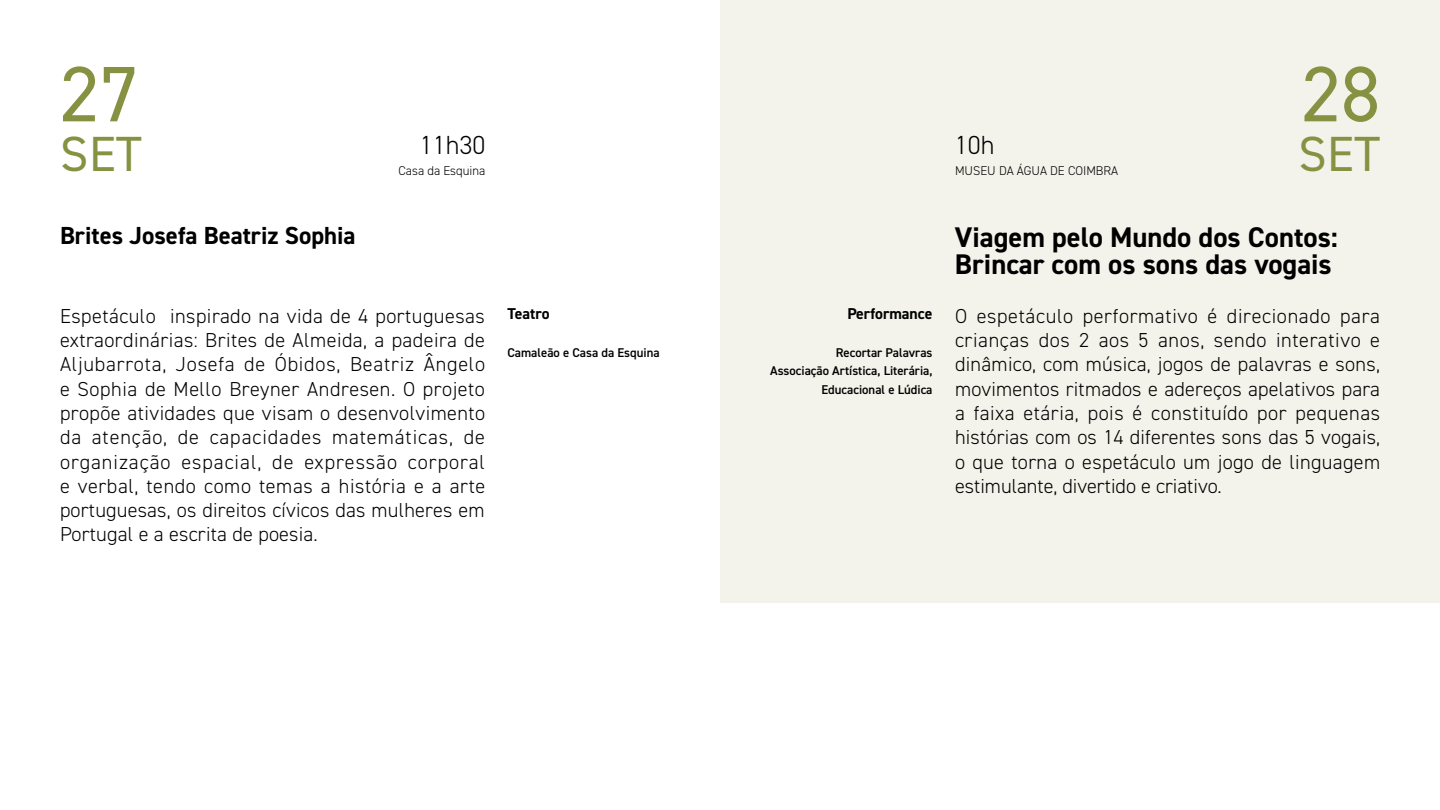
<style>
.page{position:relative;width:1440px;height:810px;background:#fff}
.page>*{position:absolute;margin:0;border:0;box-sizing:border-box;transform-origin:0 0}
.t1{font:78.75px "DIN2014";color:#869242}
.t2{font:49.5px "DIN2014";letter-spacing:.01em;color:#869242}
.t3{font:700 28.5px/27px "DIN2014";color:#000}
.t4{font:300 26.25px "DIN2014";color:#000}
.t5{font:700 24.75px "DIN2014";color:#000}
.t6{font:300 20.25px/24.3px "DIN2014";letter-spacing:.01em;color:#000;text-align:justify}
.t7{font:700 15.75px "DIN2014";color:#000}
.t8{font:600 12.75px/18.8px "DIN2014";color:#000;text-align:right}
.t9{font:300 12.75px "DIN2014";color:#000}
</style>
<div class="page">
<div style="left:720px;top:0;width:720px;height:603px;background:#f3f3eb"></div>
<h1 class="t1" style="left:60px;top:45px;width:80px">27</h1>
<h2 class="t2" style="left:60px;top:123px;width:83px">SET</h2>
<p class="t5" style="left:60px;top:219px;width:297px">Brites Josefa Beatriz Sophia</p>
<p class="t4" style="left:420px;top:129px;width:67px">11h30</p>
<p class="t9" style="left:399px;top:163px;width:88px">Casa da Esquina</p>
<p class="t6" style="left:60px;top:304px;width:427px">Espetáculo inspirado na vida de 4 portuguesas extraordinárias: Brites de Almeida, a padeira de Aljubarrota, Josefa de Óbidos, Beatriz Ângelo e Sophia de Mello Breyner Andresen. O projeto propõe atividades que visam o desenvolvimento da atenção, de capacidades matemáticas, de organização espacial, de expressão corporal e verbal, tendo como temas a história e a arte portuguesas, os direitos cívicos das mulheres em Portugal e a escrita de poesia.</p>
<p class="t7" style="left:507px;top:303px;width:44px">Teatro</p>
<p class="t8" style="left:507px;top:343px;width:154px">Camaleão e Casa da Esquina</p>
<p class="t7" style="left:847px;top:303px;width:87px">Performance</p>
<p class="t8" style="left:770px;top:343px;width:164px">Recortar Palavras<br>Associação Artística, Literária,<br>Educacional e Lúdica</p>
<p class="t4" style="left:955px;top:129px;width:41px">10h</p>
<p class="t9" style="left:955px;top:163px;width:165px">MUSEU DA ÁGUA DE COIMBRA</p>
<h1 class="t1" style="left:1302px;top:45px;width:80px">28</h1>
<h2 class="t2" style="left:1298px;top:123px;width:83px">SET</h2>
<h3 class="t3" style="left:955px;top:224px;width:384px">Viagem pelo Mundo dos Contos:<br>Brincar com os sons das vogais</h3>
<p class="t6" style="left:955px;top:304px;width:427px">O espetáculo performativo é direcionado para crianças dos 2 aos 5 anos, sendo interativo e dinâmico, com música, jogos de palavras e sons, movimentos ritmados e adereços apelativos para a faixa etária, pois é constituído por pequenas histórias com os 14 diferentes sons das 5 vogais, o que torna o espetáculo um jogo de linguagem estimulante, divertido e criativo.</p>
</div>
